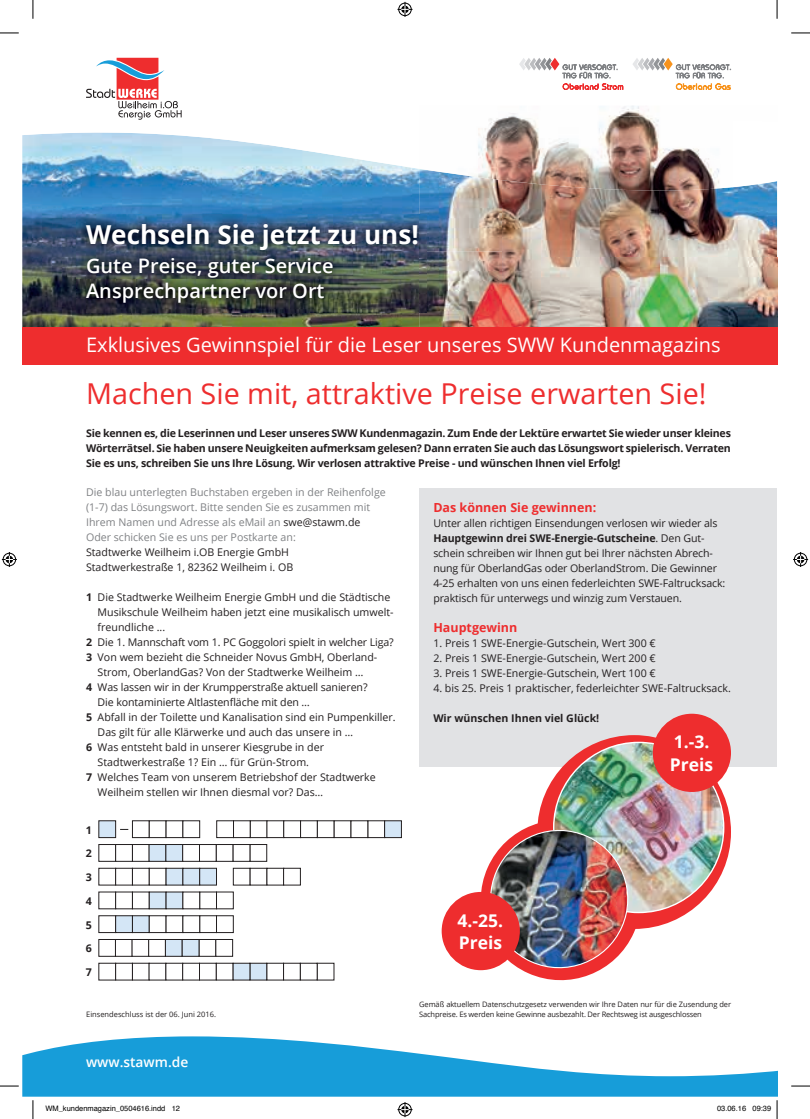
<style>
.page{position:relative;width:810px;height:1119px;background:#fff}
.page>*{position:absolute;margin:0;border:0;box-sizing:border-box;transform-origin:0 0}
.t1{font:28.75px "Open Sans";color:#ee2d2e}
.t2{font:700 26.12px "Open Sans";color:#fff}
.t3{font:20px "Open Sans";color:#fff}
.t4{font:600 20px/25px "Open Sans";color:#fff}
.t5{font:700 17.5px/22.5px "Open Sans";color:#fff}
.t6{font:600 13.75px "Open Sans";color:#fff}
.t7{font:700 12.5px "Open Sans";color:#ee2d2e}
.t8{font:10.62px/15px "Open Sans";color:#231f20}
.t9{font:700 10.62px/15px "Open Sans";letter-spacing:-.02em;color:#231f20;text-align:justify}
.t10{font:10.62px/15px "Open Sans";color:#808285}
.t11{font:700 10.62px "Open Sans";color:#231f20}
.t12{font:7.5px "Open Sans";letter-spacing:-.01em;color:#231f20}
.t13{font:7.5px "Helvetica";color:#000}
.s1{font-weight:700}
.s2{color:#231f20}
</style>
<div class="page">
<div style="left:419px;top:488px;width:358px;height:278px;background:#e1e2e4"></div>
<svg style="left:22px;top:1036px;width:755px;height:60px;fill:#179dd9"></svg>
<div style="left:537px;top:735px;width:194px;height:193px;background:#ee2d2e;border-radius:50%"></div>
<img style="left:554px;top:742px;width:170px;height:170px;border-radius:85px">
<div style="left:653px;top:713px;width:78px;height:78px;background:#ee2d2e;border-radius:50%"></div>
<img style="left:471px;top:808px;width:181px;height:173px">
<div style="left:442px;top:891px;width:78px;height:79px;background:#ee2d2e;border-radius:50%"></div>
<svg style="left:99px;top:891px;width:134px;height:17px"></svg>
<svg style="left:99px;top:915px;width:134px;height:17px"></svg>
<svg style="left:99px;top:939px;width:134px;height:17px"></svg>
<img style="left:22px;top:192px;width:397px;height:135px">
<svg style="left:22px;top:132px;width:397px;height:60px"></svg>
<img style="left:600px;top:106px;width:39px;height:3px">
<img style="left:419px;top:190px;width:83px;height:137px">
<img style="left:659px;top:187px;width:118px;height:140px">
<img style="left:541px;top:190px;width:118px;height:137px">
<img style="left:502px;top:190px;width:39px;height:137px">
<img style="left:419px;top:109px;width:314px;height:81px">
<img style="left:732px;top:120px;width:45px;height:67px">
<img style="left:77px;top:214px;width:350px;height:98px">
<svg style="left:86px;top:58px;width:96px;height:62px"></svg>
<svg style="left:633px;top:58px;width:98px;height:32px"></svg>
<svg style="left:519px;top:58px;width:104px;height:32px"></svg>
<svg style="left:99px;top:867px;width:118px;height:18px"></svg>
<svg style="left:233px;top:867px;width:68px;height:18px"></svg>
<div style="left:22px;top:327px;width:755px;height:37px;background:#ee2d2e"></div>
<svg style="left:99px;top:844px;width:168px;height:17px"></svg>
<svg style="left:99px;top:962px;width:235px;height:18px"></svg>
<svg style="left:99px;top:820px;width:101px;height:17px"></svg>
<svg style="left:216px;top:820px;width:186px;height:17px"></svg>
<svg style="left:0;top:32px;width:19px;height:2px"></svg>
<svg style="left:791px;top:32px;width:19px;height:2px"></svg>
<svg style="left:0;top:1085px;width:19px;height:1px"></svg>
<svg style="left:791px;top:1085px;width:19px;height:1px"></svg>
<svg style="left:32px;top:0;width:2px;height:19px"></svg>
<svg style="left:32px;top:1100px;width:2px;height:18px"></svg>
<svg style="left:776px;top:0;width:2px;height:19px"></svg>
<svg style="left:397px;top:2px;width:15px;height:15px"></svg>
<svg style="left:397px;top:1102px;width:15px;height:14px"></svg>
<svg style="left:2px;top:552px;width:15px;height:15px"></svg>
<svg style="left:793px;top:552px;width:15px;height:15px"></svg>
<svg style="left:776px;top:1100px;width:2px;height:18px"></svg>
<h2 class="t2" style="left:86px;top:216px;width:334px">Wechseln Sie jetzt zu uns!</h2>
<h3 class="t4" style="left:86px;top:252px;width:249px">Gute Preise, guter Service<br>Ansprechpartner vor Ort</h3>
<h3 class="t3" style="left:86px;top:331px;width:636px">Exklusives Gewinnspiel für die Leser unseres SWW Kundenmagazins</h3>
<h1 class="t1" style="left:86px;top:374px;width:622px">Machen Sie mit, attraktive Preise erwarten Sie!</h1>
<p class="t9" style="left:86px;top:425px;width:646px">Sie kennen es, die Leserinnen und Leser unseres SWW Kundenmagazin. Zum Ende der Lektüre erwartet Sie wieder unser kleines Wörterrätsel. Sie haben unsere Neuigkeiten aufmerksam gelesen? Dann erraten Sie auch das Lösungswort spielerisch. Verraten Sie es uns, schreiben Sie uns Ihre Lösung. Wir verlosen attraktive Preise - und wünschen Ihnen viel Erfolg!</p>
<p class="t7" style="left:433px;top:498px;width:164px">Das können Sie gewinnen:</p>
<p class="t8" style="left:433px;top:515px;width:294px">Unter allen richtigen Einsendungen verlosen wir wieder als <span class="s1">Hauptgewinn drei SWE-Energie-Gutscheine</span>. Den Gut&shy;schein schreiben wir Ihnen gut bei Ihrer nächsten Abrech&shy;nung für OberlandGas oder OberlandStrom. Die Gewinner 4-25 erhalten von uns einen federleichten SWE-Faltrucksack: praktisch für unterwegs und winzig zum Verstauen.</p>
<p class="t7" style="left:433px;top:618px;width:86px">Hauptgewinn</p>
<p class="t8" style="left:433px;top:635px;width:224px">1. Preis 1 SWE-Energie-Gutschein, Wert 300 €</p>
<p class="t8" style="left:433px;top:650px;width:224px">2. Preis 1 SWE-Energie-Gutschein, Wert 200 €</p>
<p class="t8" style="left:433px;top:665px;width:224px">3. Preis 1 SWE-Energie-Gutschein, Wert 100 €</p>
<p class="t8" style="left:433px;top:680px;width:299px">4. bis 25. Preis 1 praktischer, federleichter SWE-Faltrucksack.</p>
<p class="t11" style="left:433px;top:710px;width:167px">Wir wünschen Ihnen viel Glück!</p>
<p class="t10" style="left:86px;top:484px;width:301px">Die blau unterlegten Buchstaben ergeben in der Reihenfolge (1-7) das Lösungswort. Bitte senden Sie es zusammen mit Ihrem Namen und Adresse als eMail an <span class="s2">swe@stawm.de </span>Oder schicken Sie es uns per Postkarte an:</p>
<p class="t8" style="left:86px;top:544px;width:209px">Stadtwerke Weilheim i.OB Energie GmbH<br>Stadtwerkestraße 1, 82362 Weilheim i. OB</p>
<p class="t8" style="left:86px;top:589px;width:306px"><span class="s1">1</span> Die Stadtwerke Weilheim Energie GmbH und die Städtische</p>
<p class="t8" style="left:98px;top:604px;width:297px">Musikschule Weilheim haben jetzt eine musikalisch umwelt-</p>
<p class="t8" style="left:98px;top:619px;width:69px">freundliche ...</p>
<p class="t8" style="left:86px;top:634px;width:309px"><span class="s1">2</span> Die 1. Mannschaft vom 1. PC Goggolori spielt in welcher Liga?</p>
<p class="t8" style="left:86px;top:649px;width:293px"><span class="s1">3</span> Von wem bezieht die Schneider Novus GmbH, Oberland-</p>
<p class="t8" style="left:98px;top:664px;width:267px">Strom, OberlandGas? Von der Stadtwerke Weilheim …</p>
<p class="t8" style="left:86px;top:679px;width:283px"><span class="s1">4</span> Was lassen wir in der Krumpperstraße aktuell sanieren?</p>
<p class="t8" style="left:98px;top:694px;width:214px">Die kontaminierte Altlastenfläche mit den …</p>
<p class="t8" style="left:86px;top:709px;width:311px"><span class="s1">5</span> Abfall in der Toilette und Kanalisation sind ein Pumpenkiller.</p>
<p class="t8" style="left:98px;top:724px;width:257px">Das gilt für alle Klärwerke und auch das unsere in …</p>
<p class="t8" style="left:86px;top:739px;width:239px"><span class="s1">6</span> Was entsteht bald in unserer Kiesgrube in der</p>
<p class="t8" style="left:98px;top:754px;width:213px">Stadtwerkestraße 1? Ein … für Grün-Strom.</p>
<p class="t8" style="left:86px;top:769px;width:291px"><span class="s1">7</span> Welches Team von unserem Betriebshof der Stadtwerke</p>
<p class="t8" style="left:98px;top:784px;width:227px">Weilheim stellen wir Ihnen diesmal vor? Das…</p>
<h3 class="t5" style="left:670px;top:730px;width:45px">1.-3.<br>Preis</h3>
<p class="t9" style="left:86px;top:821px;width:8px">1</p>
<p class="t9" style="left:86px;top:845px;width:8px">2</p>
<p class="t9" style="left:86px;top:869px;width:8px">3</p>
<p class="t9" style="left:86px;top:893px;width:8px">4</p>
<p class="t9" style="left:86px;top:916px;width:8px">5</p>
<p class="t9" style="left:86px;top:940px;width:8px">6</p>
<p class="t9" style="left:86px;top:964px;width:8px">7</p>
<h3 class="t5" style="left:458px;top:908px;width:47px">4.-25.<br>Preis</h3>
<p class="t12" style="left:419px;top:999px;width:313px">Gemäß aktuellem Datenschutzgesetz verwenden wir Ihre Daten nur für die Zusendung der</p>
<p class="t12" style="left:86px;top:1009px;width:131px">Einsendeschluss ist der 06. Juni 2016.</p>
<p class="t12" style="left:419px;top:1009px;width:284px">Sachpreise. Es werden keine Gewinne ausbezahlt. Der Rechtsweg ist ausgeschlossen</p>
<p class="t6" style="left:86px;top:1052px;width:104px">www.stawm.de</p>
<p class="t13" style="left:45px;top:1103px;width:136px">WM_kundenmagazin_0504616.indd 12</p>
<p class="t13" style="left:717px;top:1103px;width:56px">03.06.16 09:39</p>
</div>
